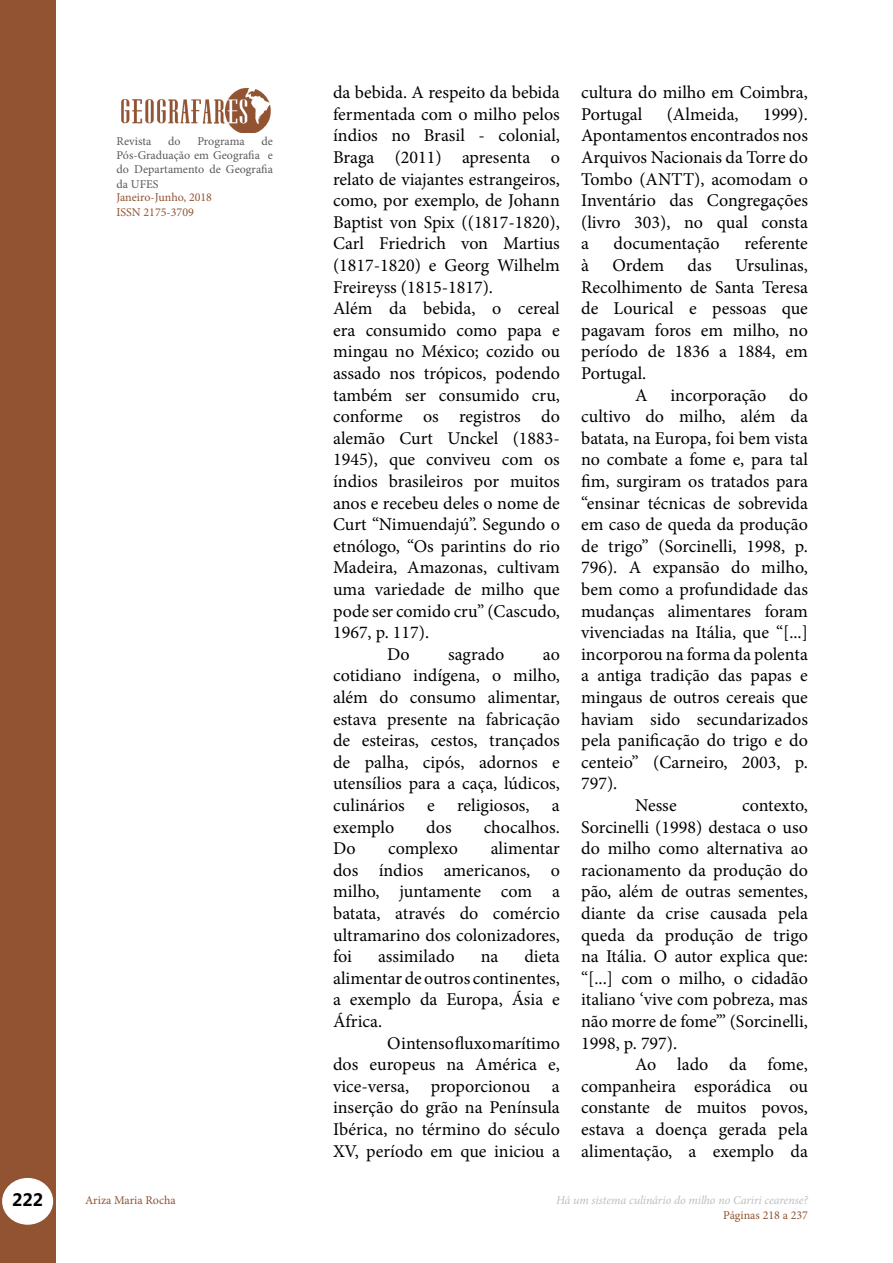
<style>
.page{position:relative;width:893px;height:1263px;background:#fff}
.page>*{position:absolute;margin:0;border:0;box-sizing:border-box;transform-origin:0 0}
.t1{font:18px/21.6px "Minion Pro";color:#000;text-align:justify}
.t2{font:700 18px "Segoe UI";color:#000}
.t3{font:12px/14.4px "Minion Pro";color:#58595b;text-align:justify}
.t4{font:12px/14.4px "Minion Pro";color:#915331}
.t5{font:italic 12px "Minion Pro";letter-spacing:-.005em;color:#bcbec0}
</style>
<div class="page">
<div style="left:0;top:1px;width:55px;height:1262px;background:#915331"></div>
<div style="left:3px;top:1179px;width:49px;height:45px;background:#fff;border-radius:50%"></div>
<div style="left:2px;top:1178px;width:51px;height:47px;border:2px solid #fff;border-radius:50%"></div>
<img style="left:121px;top:88px;width:150px;height:45px">
<p class="t3" style="left:117px;top:134px;width:36px">Revista</p>
<p class="t3" style="left:168px;top:134px;width:14px">do</p>
<p class="t3" style="left:197px;top:134px;width:49px">Programa</p>
<p class="t3" style="left:117px;top:134px;width:158px;text-indent:145px">de Pós-Graduação em Geografia e do Departamento de Geografia da UFES</p>
<p class="t4" style="left:117px;top:190px;width:97px">Janeiro-Junho, 2018<br>ISSN 2175-3709</p>
<p class="t2" style="left:12px;top:1187px;width:33px">222</p>
<p class="t4" style="left:85px;top:1193px;width:92px">Ariza Maria Rocha</p>
<p class="t1" style="left:333px;top:82px;width:228px">da bebida. A respeito da bebida</p>
<p class="t1" style="left:333px;top:103px;width:228px">fermentada com o milho pelos</p>
<p class="t1" style="left:333px;top:125px;width:228px">índios no Brasil - colonial,</p>
<p class="t1" style="left:333px;top:146px;width:228px">Braga (2011) apresenta o</p>
<p class="t1" style="left:333px;top:168px;width:228px">relato de viajantes estrangeiros,</p>
<p class="t1" style="left:333px;top:190px;width:228px">como, por exemplo, de Johann</p>
<p class="t1" style="left:333px;top:211px;width:228px">Baptist von Spix ((1817-1820),</p>
<p class="t1" style="left:333px;top:233px;width:228px">Carl Friedrich von Martius</p>
<p class="t1" style="left:333px;top:254px;width:228px">(1817-1820) e Georg Wilhelm</p>
<p class="t1" style="left:333px;top:276px;width:161px">Freireyss (1815-1817).</p>
<p class="t1" style="left:333px;top:298px;width:228px">Além da bebida, o cereal</p>
<p class="t1" style="left:333px;top:319px;width:228px">era consumido como papa e</p>
<p class="t1" style="left:333px;top:341px;width:228px">mingau no México; cozido ou</p>
<p class="t1" style="left:333px;top:362px;width:228px">assado nos trópicos, podendo</p>
<p class="t1" style="left:333px;top:384px;width:228px">também ser consumido cru,</p>
<p class="t1" style="left:333px;top:406px;width:228px">conforme os registros do</p>
<p class="t1" style="left:333px;top:427px;width:228px">alemão Curt Unckel (1883-</p>
<p class="t1" style="left:333px;top:449px;width:228px">1945), que conviveu com os</p>
<p class="t1" style="left:333px;top:470px;width:228px">índios brasileiros por muitos</p>
<p class="t1" style="left:333px;top:492px;width:228px">anos e recebeu deles o nome de</p>
<p class="t1" style="left:333px;top:514px;width:228px">Curt “Nimuendajú”. Segundo o</p>
<p class="t1" style="left:333px;top:535px;width:228px">etnólogo, “Os parintins do rio</p>
<p class="t1" style="left:333px;top:557px;width:228px">Madeira, Amazonas, cultivam</p>
<p class="t1" style="left:333px;top:578px;width:228px">uma variedade de milho que</p>
<p class="t1" style="left:333px;top:600px;width:228px">pode ser comido cru” (Cascudo,</p>
<p class="t1" style="left:333px;top:622px;width:98px">1967, p. 117).</p>
<p class="t1" style="left:387px;top:643px;width:24px">Do</p>
<p class="t1" style="left:448px;top:643px;width:58px">sagrado</p>
<p class="t1" style="left:333px;top:643px;width:228px;text-indent:210px">ao cotidiano indígena, o milho, além do consumo alimentar, estava presente na fabricação de esteiras, cestos, trançados de palha, cipós, adornos e utensílios para a caça, lúdicos, culinários e religiosos, a exemplo</p>
<p class="t1" style="left:426px;top:816px;width:27px">dos</p>
<p class="t1" style="left:484px;top:816px;width:78px">chocalhos.</p>
<p class="t1" style="left:333px;top:838px;width:228px;text-indent:158px">alimentar dos índios americanos, o milho, juntamente com a batata, através do comércio ultramarino dos colonizadores, foi</p>
<p class="t1" style="left:333px;top:838px;width:24px">Do</p>
<p class="t1" style="left:388px;top:838px;width:72px">complexo</p>
<p class="t1" style="left:333px;top:946px;width:228px;text-indent:191px">dieta alimentar de outros continentes, a exemplo da Europa, Ásia e África.</p>
<p class="t1" style="left:333px;top:1032px;width:228px;text-indent:54px">O intenso fluxo marítimo dos europeus na América e, vice-versa, proporcionou a inserção do grão na Península Ibérica, no término do século XV, período em que iniciou a</p>
<p class="t1" style="left:378px;top:946px;width:78px">assimilado</p>
<p class="t1" style="left:481px;top:946px;width:19px">na</p>
<p class="t1" style="left:581px;top:82px;width:228px">cultura do milho em Coimbra,<br>Portugal</p>
<p class="t1" style="left:667px;top:103px;width:73px">(Almeida,</p>
<p class="t1" style="left:581px;top:103px;width:228px;text-indent:182px">1999).<br>Apontamentos encontrados nos Arquivos Nacionais da Torre do Tombo (ANTT), acomodam o Inventário das Congregações (livro 303), no qual consta a</p>
<p class="t1" style="left:614px;top:233px;width:108px">documentação</p>
<p class="t1" style="left:744px;top:233px;width:65px">referente</p>
<p class="t1" style="left:581px;top:254px;width:9px">à</p>
<p class="t1" style="left:612px;top:254px;width:53px">Ordem</p>
<p class="t1" style="left:688px;top:254px;width:26px">das</p>
<p class="t1" style="left:735px;top:254px;width:74px">Ursulinas,</p>
<p class="t1" style="left:581px;top:276px;width:228px">Recolhimento de Santa Teresa</p>
<p class="t1" style="left:581px;top:298px;width:228px">de Lourical e pessoas que</p>
<p class="t1" style="left:581px;top:319px;width:228px">pagavam foros em milho, no</p>
<p class="t1" style="left:581px;top:341px;width:228px">período de 1836 a 1884, em</p>
<p class="t1" style="left:581px;top:362px;width:67px">Portugal.</p>
<p class="t1" style="left:635px;top:384px;width:14px">A</p>
<p class="t1" style="left:670px;top:384px;width:97px">incorporação</p>
<p class="t1" style="left:789px;top:384px;width:20px">do</p>
<p class="t1" style="left:581px;top:406px;width:228px">cultivo do milho, além da</p>
<p class="t1" style="left:581px;top:427px;width:228px">batata, na Europa, foi bem vista</p>
<p class="t1" style="left:581px;top:449px;width:228px">no combate a fome e, para tal</p>
<p class="t1" style="left:581px;top:470px;width:228px">fim, surgiram os tratados para</p>
<p class="t1" style="left:581px;top:492px;width:228px">“ensinar técnicas de sobrevida</p>
<p class="t1" style="left:581px;top:514px;width:228px">em caso de queda da produção</p>
<p class="t1" style="left:581px;top:535px;width:228px">de trigo” (Sorcinelli, 1998, p.</p>
<p class="t1" style="left:581px;top:557px;width:228px">796). A expansão do milho,</p>
<p class="t1" style="left:581px;top:578px;width:228px">bem como a profundidade das</p>
<p class="t1" style="left:581px;top:600px;width:228px">mudanças alimentares foram</p>
<p class="t1" style="left:581px;top:622px;width:228px">vivenciadas na Itália, que “[...]</p>
<p class="t1" style="left:581px;top:643px;width:228px">incorporou na forma da polenta</p>
<p class="t1" style="left:581px;top:665px;width:228px">a antiga tradição das papas e</p>
<p class="t1" style="left:581px;top:686px;width:228px">mingaus de outros cereais que</p>
<p class="t1" style="left:581px;top:708px;width:228px">haviam sido secundarizados</p>
<p class="t1" style="left:581px;top:730px;width:228px">pela panificação do trigo e do</p>
<p class="t1" style="left:581px;top:751px;width:228px">centeio” (Carneiro, 2003, p.</p>
<p class="t1" style="left:581px;top:773px;width:38px">797).</p>
<p class="t1" style="left:635px;top:794px;width:43px">Nesse</p>
<p class="t1" style="left:581px;top:794px;width:228px;text-indent:161px">contexto, Sorcinelli (1998) destaca o uso do milho como alternativa ao racionamento da produção do pão, além de outras sementes, diante da crise causada pela queda da produção de trigo na Itália. O autor explica que: “[...] com o milho, o cidadão italiano ‘vive com pobreza, mas não morre de fome’” (Sorcinelli, 1998, p. 797).</p>
<p class="t1" style="left:581px;top:1054px;width:228px;text-indent:54px">Ao lado da fome, companheira esporádica ou constante de muitos povos, estava a doença gerada pela alimentação, a exemplo da</p>
<p class="t5" style="left:556px;top:1192px;width:253px">Há um sistema culinário do milho no Cariri cearense?</p>
<p class="t4" style="left:723px;top:1208px;width:86px">Páginas 218 a 237</p>
</div>
